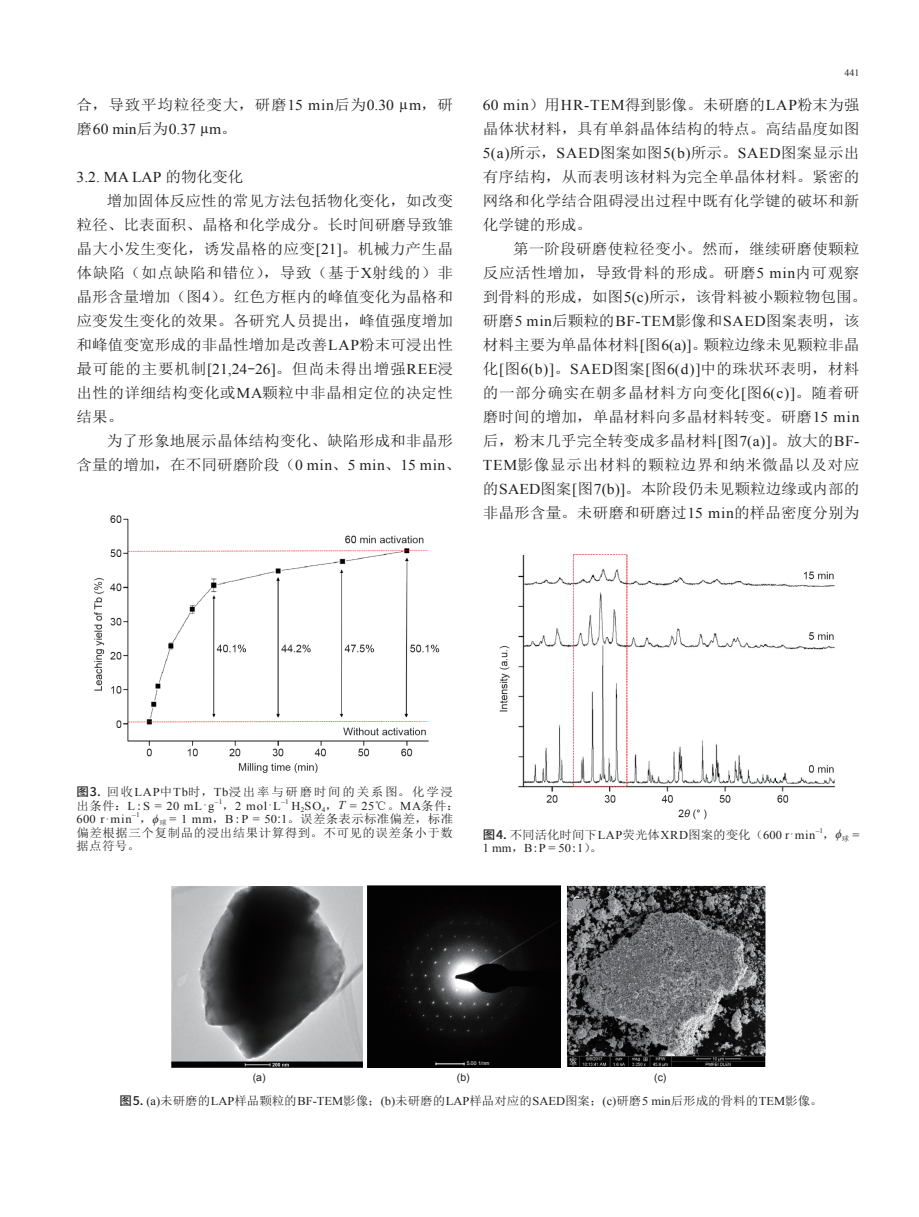
<style>
.page{position:relative;width:919px;height:1217px;background:#fff}
.page>*{position:absolute;margin:0;border:0;box-sizing:border-box;transform-origin:0 0}
.t1{font:15px/24px "Sim Sun";letter-spacing:.005em;color:#231f20;scale:1.04 1}
.t2{font:15px "Times New Roman";letter-spacing:.05em;color:#231f20;scale:1.04 1}
.t3{font:15px "Times New Roman";color:#231f20;scale:1.04 1}
.t4{font:15px "Sim Sun";letter-spacing:.045em;color:#231f20;scale:1.04 1}
.t5{font:12px "Sim Sun";color:#231f20;scale:1.04 1}
.t6{font:12px/13.5px "Sim Sun";letter-spacing:.02em;color:#231f20;text-align:justify;scale:1.04 1}
.t7{font:12px "Times New Roman";letter-spacing:.07em;color:#231f20;scale:1.04 1}
.t8{font:12px "Sim Sun";letter-spacing:.14em;color:#231f20;scale:1.04 1}
.t9{font:10.5px "Arial";color:#231f20}
.t10{font:9.6px "Times New Roman";color:#231f20;scale:1.04 1}
.t11{font:7.05px "Times New Roman";color:#231f20;scale:1.04 1}
.t12{font:5.1px "Arial";color:#fff}
.s1{font-family:"Times New Roman"}
.s2{font-family:"Sim Sun"}
.s3{font-family:"Calibri"}
.s4{font-family:"Source Han Sans CN";font-weight:500}
.s5{font-style:italic}
.s6{font-family:"Times New Roman";font-style:italic}
.s7{font-family:"Arial"}
</style>
<div class="page">
<img style="left:94px;top:515px;width:345px;height:258px">
<img style="left:499px;top:554px;width:337px;height:266px">
<img style="left:171px;top:886px;width:192px;height:182px">
<img style="left:367px;top:885px;width:194px;height:181px">
<img style="left:566px;top:885px;width:200px;height:181px">
<div style="left:175px;top:894px;width:15px;height:11px;background:#bdbebf"></div>
<div style="left:372px;top:891px;width:15px;height:15px;background:#030303"></div>
<div style="left:572px;top:898px;width:13px;height:10px;background:#96979b"></div>
<svg style="left:435px;top:1062px;width:29px;height:2px"></svg>
<p class="t4" style="left:77px;top:97px;width:363px">合，导致平均粒径变大，研磨<span class="s1">15 min</span>后为<span class="s1">0.30 µm</span>，研</p>
<p class="t3" style="left:77px;top:119px;width:155px"><span class="s2">磨</span>60 min<span class="s2">后为</span>0.37 µm<span class="s2">。</span></p>
<p class="t3" style="left:77px;top:167px;width:162px">3.2. MA LAP <span class="s2">的物化变化</span></p>
<p class="t1" style="left:77px;top:188px;width:363px;text-align:justify;text-indent:30px">增加固体反应性的常见方法包括物化变化，如改变粒径、比表面积、晶格和化学成分。长时间研磨导致雏晶大小发生变化，诱发晶格的应变<span class="s1">[21]</span>。机械力产生晶体缺陷（如点缺陷和错位），导致（基于<span class="s1">X</span>射线的）非晶形含量增加（图<span class="s1">4</span>）。红色方框内的峰值变化为晶格和应变发生变化的效果。各研究人员提出，峰值强度增加和峰值变宽形成的非晶性增加是改善<span class="s1">LAP</span>粉末可浸出性最可能的主要机制<span class="s1">[21,24</span><span class="s3">−</span><span class="s1">26]</span>。但尚未得出增强<span class="s1">REE</span>浸出性的详细结构变化或<span class="s1">MA</span>颗粒中非晶相定位的决定性结果。</p>
<p class="t1" style="left:77px;top:428px;width:371px;text-indent:30px">为了形象地展示晶体结构变化、缺陷形成和非晶形含量的增加，在不同研磨阶段（<span class="s1">0 min</span>、<span class="s1">5 min</span>、<span class="s1">15 min</span>、</p>
<p class="t10" style="left:844px;top:67px;width:16px">441</p>
<p class="t1" style="left:483px;top:92px;width:363px"><span class="s1">60 min</span>）用<span class="s1">HR-TEM</span>得到影像。未研磨的<span class="s1">LAP</span>粉末为强晶体状材料，具有单斜晶体结构的特点。高结晶度如图</p>
<p class="t2" style="left:483px;top:143px;width:363px">5(a)<span class="s2">所示，</span>SAED<span class="s2">图案如图</span>5(b)<span class="s2">所示。</span>SAED<span class="s2">图案显示出</span></p>
<p class="t1" style="left:483px;top:164px;width:363px;text-align:justify">有序结构，从而表明该材料为完全单晶体材料。紧密的网络和化学结合阻碍浸出过程中既有化学键的破坏和新化学键的形成。</p>
<p class="t1" style="left:483px;top:236px;width:371px;text-indent:30px">第一阶段研磨使粒径变小。然而，继续研磨使颗粒反应活性增加，导致骨料的形成。研磨<span class="s1">5 min</span>内可观察到骨料的形成，如图<span class="s1">5(c)</span>所示，该骨料被小颗粒物包围。研磨<span class="s1">5 min</span>后颗粒的<span class="s1">BF-TEM</span>影像和<span class="s1">SAED</span>图案表明，该材料主要为单晶体材料<span class="s1">[</span>图<span class="s1">6(a)]</span>。颗粒边缘未见颗粒非晶化<span class="s1">[</span>图<span class="s1">6(b)]</span>。<span class="s1">SAED</span>图案<span class="s1">[</span>图<span class="s1">6(d)]</span>中的珠状环表明，材料的一部分确实在朝多晶材料方向变化<span class="s1">[</span>图<span class="s1">6(c)]</span>。随着研磨时间的增加，单晶材料向多晶材料转变。研磨<span class="s1">15 min</span>后，粉末几乎完全转变成多晶材料<span class="s1">[</span>图<span class="s1">7(a)]</span>。放大的<span class="s1">BF-<br>TEM</span>影像显示出材料的颗粒边界和纳米微晶以及对应的<span class="s1">SAED</span>图案<span class="s1">[</span>图<span class="s1">7(b)]</span>。本阶段仍未见颗粒边缘或内部的非晶形含量。未研磨和研磨过<span class="s1">15 min</span>的样品密度分别为</p>
<p class="t8" style="left:77px;top:785px;width:363px"><span class="s4">图3.</span> 回收<span class="s1">LAP</span>中<span class="s1">Tb</span>时，<span class="s1">Tb</span>浸出率与研磨时间的关系图。化学浸</p>
<p class="t7" style="left:77px;top:797px;width:134px"><span class="s2">出条件：</span>L<span class="s2">:</span>S = 20 mL·g</p>
<p class="t11" style="left:215px;top:796px;width:9px">–1</p>
<p class="t7" style="left:222px;top:797px;width:58px"><span class="s2">，</span>2 mol·L</p>
<p class="t11" style="left:281px;top:796px;width:9px">–1</p>
<p class="t7" style="left:291px;top:797px;width:163px">H<sub>2</sub>SO<sub>4</sub><span class="s2">，</span><span class="s5">T</span> = 25<span class="s2">℃。</span>MA<span class="s2">条件：</span></p>
<p class="t7" style="left:77px;top:810px;width:54px">600 r·min</p>
<p class="t11" style="left:132px;top:810px;width:9px">–1</p>
<p class="t6" style="left:77px;top:811px;width:363px;text-indent:63px">，<span class="s6">ϕ</span><sub>球</sub> <span class="s1">= 1 mm</span>，<span class="s1">B</span>:<span class="s1">P = 50</span><span class="s7">:</span><span class="s1">1</span>。误差条表示标准偏差，标准偏差根据三个复制品的浸出结果计算得到。不可见的误差条小于数据点符号。</p>
<p class="t5" style="left:483px;top:828px;width:321px"><span class="s4">图4.</span> 不同活化时间下<span class="s1">LAP</span>荧光体<span class="s1">XRD</span>图案的变化（<span class="s1">600 r·min</span></p>
<p class="t11" style="left:815px;top:825px;width:8px">–1</p>
<p class="t6" style="left:822px;top:827px;width:37px">，<span class="s6">ϕ</span><sub>球</sub> <span class="s1">=</span></p>
<p class="t7" style="left:483px;top:839px;width:116px">1 mm<span class="s2">，</span>B<span class="s2">:</span>P = 50<span class="s2">:</span>1<span class="s2">）。</span></p>
<p class="t12" style="left:466px;top:1060px;width:24px">5.00 1/nm</p>
<p class="t5" style="left:120px;top:1094px;width:677px"><span class="s4">图5.</span> <span class="s1">(a)</span>未研磨的<span class="s1">LAP</span>样品颗粒的<span class="s1">BF-TEM</span>影像；<span class="s1">(b)</span>未研磨的<span class="s1">LAP</span>样品对应的<span class="s1">SAED</span>图案；<span class="s1">(c)</span>研磨<span class="s1">5 min</span>后形成的骨料的<span class="s1">TEM</span>影像。</p>
<p class="t9" style="left:253px;top:1070px;width:14px">(a)</p>
<p class="t9" style="left:457px;top:1070px;width:14px">(b)</p>
<p class="t9" style="left:654px;top:1070px;width:14px">(c)</p>
</div>
